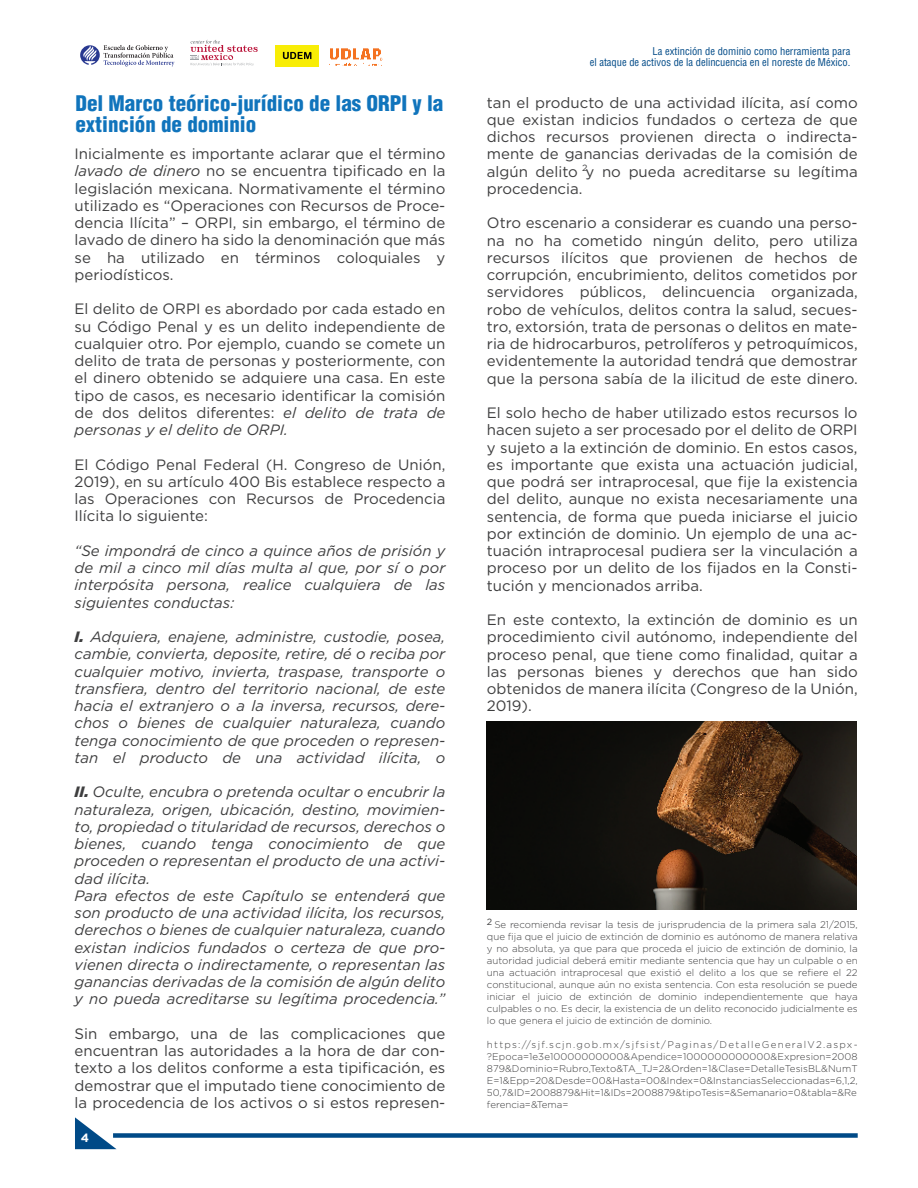
<style>
.page{position:relative;width:918px;height:1188px;background:#fff}
.page>*{position:absolute;margin:0;border:0;box-sizing:border-box;transform-origin:0 0}
.t1{font:900 condensed 21px/21px "Helvetica LT Std";color:#1074bc}
.t2{font:15px/17.2px "Gotham";color:#3e3e3f;text-align:justify}
.t3{font:italic 15px/17.2px "Gotham";color:#3e3e3f;text-align:justify}
.t4{font:700 12px "Gotham";color:#fff}
.t5{font:condensed 10.5px/10.5px "Helvetica LT Std";color:#004a87;text-align:right}
.t6{font:300 9.75px/12px "Gotham";color:#3e3e3f;text-align:justify}
.t7{font:9px "Gotham";color:#3e3e3f}
.s1{font-style:italic}
.s2{font-weight:900}
</style>
<div class="page">
<svg style="left:75px;top:1117px;width:41px;height:32px"></svg>
<div style="left:113px;top:1133px;width:745px;height:5px;background:#004a87"></div>
<svg style="left:80px;top:45px;width:95px;height:21px"></svg>
<img style="left:329px;top:48px;width:54px;height:18px">
<div style="left:275px;top:45px;width:44px;height:21px;background:#f8ed06"></div>
<svg style="left:283px;top:52px;width:28px;height:7px"></svg>
<svg style="left:190px;top:40px;width:68px;height:26px"></svg>
<img style="left:487px;top:722px;width:369px;height:188px">
<h1 class="t1" style="left:75px;top:93px;width:370px">Del Marco teórico-jurídico de las ORPI y la extinción de dominio</h1>
<p class="t2" style="left:75px;top:145px;width:372px">Inicialmente es importante aclarar que el término <span class="s1">lavado de dinero</span> no se encuentra tipificado en la legislación mexicana. Normativamente el término utilizado es “Operaciones con Recursos de Proce&shy;dencia Ilícita” – ORPI, sin embargo, el término de lavado de dinero ha sido la denominación que más se ha utilizado en términos coloquiales y periodísticos.</p>
<p class="t2" style="left:75px;top:300px;width:372px">El delito de ORPI es abordado por cada estado en su Código Penal y es un delito independiente de cualquier otro. Por ejemplo, cuando se comete un delito de trata de personas y posteriormente, con el dinero obtenido se adquiere una casa. En este tipo de casos, es necesario identificar la comisión de dos delitos diferentes: <span class="s1">el delito de trata de personas y el delito de ORPI.</span></p>
<p class="t2" style="left:75px;top:455px;width:372px">El Código Penal Federal (H. Congreso de Unión, 2019), en su artículo 400 Bis establece respecto a las Operaciones con Recursos de Procedencia Ilícita lo siguiente:</p>
<p class="t3" style="left:75px;top:542px;width:372px">“Se impondrá de cinco a quince años de prisión y de mil a cinco mil días multa al que, por sí o por interpósita persona, realice cualquiera de las siguientes conductas:</p>
<p class="t3" style="left:75px;top:628px;width:372px"><span class="s2">I.</span> Adquiera, enajene, administre, custodie, posea, cambie, convierta, deposite, retire, dé o reciba por cualquier motivo, invierta, traspase, transporte o transfiera, dentro del territorio nacional, de este hacia el extranjero o a la inversa, recursos, dere&shy;chos o bienes de cualquier naturaleza, cuando tenga conocimiento de que proceden o represen&shy;tan el producto de una actividad ilícita, o</p>
<p class="t3" style="left:75px;top:783px;width:372px;text-align:left"><span class="s2">II.</span> Oculte, encubra o pretenda ocultar o encubrir la naturaleza, origen, ubicación, destino, movimien&shy;to, propiedad o titularidad de recursos, derechos o bienes, cuando tenga conocimiento de que proceden o representan el producto de una activi&shy;dad ilícita.<br>Para efectos de este Capítulo se entenderá que son producto de una actividad ilícita, los recursos, derechos o bienes de cualquier naturaleza, cuando existan indicios fundados o certeza de que pro&shy;vienen directa o indirectamente, o representan las ganancias derivadas de la comisión de algún delito y no pueda acreditarse su legítima procedencia.”</p>
<p class="t2" style="left:75px;top:1025px;width:372px">Sin embargo, una de las complicaciones que encuentran las autoridades a la hora de dar con&shy;texto a los delitos conforme a esta tipificación, es demostrar que el imputado tiene conocimiento de la procedencia de los activos o si estos represen-</p>
<p class="t4" style="left:81px;top:1130px;width:10px">4</p>
<p class="t5" style="left:590px;top:46px;width:262px">La extinción de dominio como herramienta para<br>el ataque de activos de la delincuencia en el noreste de México.</p>
<p class="t2" style="left:487px;top:93px;width:372px">tan el producto de una actividad ilícita, así como que existan indicios fundados o certeza de que dichos recursos provienen directa o indirecta&shy;mente de ganancias derivadas de la comisión de algún delito y no pueda acreditarse su legítima procedencia.</p>
<p class="t2" style="left:487px;top:214px;width:372px">Otro escenario a considerar es cuando una perso&shy;na no ha cometido ningún delito, pero utiliza recursos ilícitos que provienen de hechos de corrupción, encubrimiento, delitos cometidos por servidores públicos, delincuencia organizada, robo de vehículos, delitos contra la salud, secues&shy;tro, extorsión, trata de personas o delitos en mate&shy;ria de hidrocarburos, petrolíferos y petroquímicos, evidentemente la autoridad tendrá que demostrar que la persona sabía de la ilicitud de este dinero.</p>
<p class="t2" style="left:487px;top:404px;width:372px">El solo hecho de haber utilizado estos recursos lo hacen sujeto a ser procesado por el delito de ORPI y sujeto a la extinción de dominio. En estos casos, es importante que exista una actuación judicial, que podrá ser intraprocesal, que fije la existencia del delito, aunque no exista necesariamente una sentencia, de forma que pueda iniciarse el juicio por extinción de dominio. Un ejemplo de una ac&shy;tuación intraprocesal pudiera ser la vinculación a proceso por un delito de los fijados en la Consti&shy;tución y mencionados arriba.</p>
<p class="t2" style="left:487px;top:611px;width:372px">En este contexto, la extinción de dominio es un procedimiento civil autónomo, independiente del proceso penal, que tiene como finalidad, quitar a las personas bienes y derechos que han sido obtenidos de manera ilícita (Congreso de la Unión, 2019).</p>
<p class="t7" style="left:582px;top:162px;width:7px">2</p>
<p class="t7" style="left:487px;top:916px;width:7px">2</p>
<p class="t6" style="left:487px;top:918px;width:372px;text-indent:7px">Se recomienda revisar la tesis de jurisprudencia de la primera sala 21/2015, que fija que el juicio de extinción de dominio es autónomo de manera relativa y no absoluta, ya que para que proceda el juicio de extinción de dominio, la autoridad judicial deberá emitir mediante sentencia que hay un culpable o en una actuación intraprocesal que existió el delito a los que se refiere el 22 constitucional, aunque aún no exista sentencia. Con esta resolución se puede iniciar el juicio de extinción de dominio independientemente que haya culpables o no. Es decir, la existencia de un delito reconocido judicialmente es lo que genera el juicio de extinción de dominio.</p>
<p class="t6" style="left:487px;top:1038px;width:372px">https://sjf.scjn.gob.mx/sjfsist/Paginas/DetalleGeneralV2.aspx-?Epoca=1e3e10000000000&amp;Apendice=1000000000000&amp;Expresion=2008<br>879&amp;Dominio=Rubro,Texto&amp;TA_TJ=2&amp;Orden=1&amp;Clase=DetalleTesisBL&amp;NumT E=1&amp;Epp=20&amp;Desde=00&amp;Hasta=00&amp;Index=0&amp;InstanciasSeleccionadas=6,1,2, 50,7&amp;ID=2008879&amp;Hit=1&amp;IDs=2008879&amp;tipoTesis=&amp;Semanario=0&amp;tabla=&amp;Re ferencia=&amp;Tema=</p>
</div>
